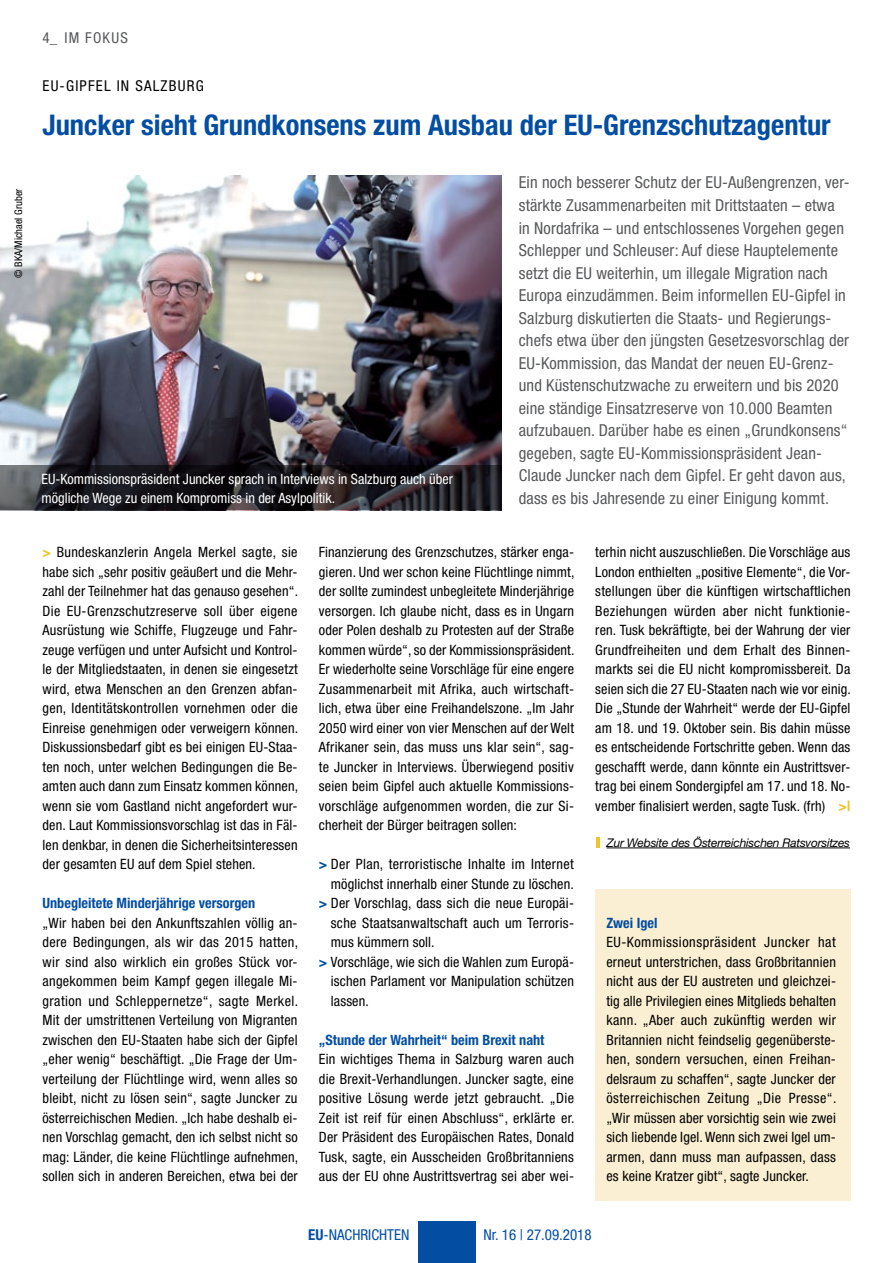
<style>
.page{position:relative;width:893px;height:1263px;background:#fff}
.page>*{position:absolute;margin:0;border:0;box-sizing:border-box;transform-origin:0 0}
.t1{font:700 condensed 28.5px "Helvetica Neue LT";color:#034ea2}
.t2{font:condensed 16.5px/22.5px "Helvetica Neue LT";letter-spacing:.01em;color:#58595b}
.t3{font:condensed 15px "Helvetica Neue LT";color:#034ea2}
.t4{font:condensed 15px "Helvetica Neue LT";letter-spacing:.08em;color:#000}
.t5{font:condensed 15px "Helvetica Neue LT";color:#58595b}
.t6{font:condensed 14.25px/19.5px "Helvetica Neue LT";letter-spacing:.01em;color:#000;text-align:justify}
.t7{font:condensed 14.25px/19.5px "Helvetica Neue LT";color:#fff}
.t8{font:700 condensed 14.25px "Helvetica Neue LT";color:#034ea2}
.t9{font:italic 12px "Helvetica Neue LT";letter-spacing:-.02em;color:#000}
.t10{font:condensed 10.5px "Helvetica Neue LT";color:#000}
.s1{font-weight:700;color:#edc52a}
.s2{font-weight:700;color:#034ea2}
.s3{font-weight:700}
</style>
<div class="page">
<div style="left:418px;top:1221px;width:57px;height:42px;background:#034ea2"></div>
<img style="left:0;top:175px;width:502px;height:290px">
<div style="left:595px;top:889px;width:255px;height:311px;background:#faefd2"></div>
<svg style="left:0;top:465px;width:502px;height:45px;background:#222025"></svg>
<hr style="left:607px;top:848px;width:243px;height:1px;background:#000">
<hr style="left:596px;top:837px;width:4px;height:11px;background:#edc52a">
<p class="t10" style="left:12px;top:277px;width:90px;rotate:-90deg">© BKA/Michael Gruber</p>
<p class="t5" style="left:43px;top:29px;width:70px">4_ Im Fokus</p>
<p class="t4" style="left:43px;top:77px;width:119px">EU-Gipfel in Salzbu</p>
<p class="t4" style="left:187px;top:77px;width:19px">rg</p>
<h1 class="t1" style="left:43px;top:108px;width:790px">Juncker sieht Grundkonsens zum Ausbau der EU-Grenzschutzagentur</h1>
<p class="t7" style="left:42px;top:469px;width:413px">EU-Kommissionspräsident Juncker sprach in Interviews in Salzburg auch über mögliche Wege zu einem Kompromiss in der Asylpolitik.</p>
<p class="t2" style="left:519px;top:171px;width:332px">Ein noch besserer Schutz der EU-Außengrenzen, ver&shy;stärkte Zusammenarbeiten mit Drittstaaten – etwa in Nordafrika – und entschlossenes Vorgehen gegen Schlepper und Schleuser: Auf diese Hauptelemente setzt die EU weiterhin, um illegale Migration nach Europa einzudämmen. Beim informellen EU-Gipfel in Salzburg diskutierten die Staats- und Regierungs&shy;chefs etwa über den jüngsten Gesetzesvorschlag der EU-Kommission, das Mandat der neuen EU-Grenz&shy;und Küstenschutzwache zu erweitern und bis 2020 eine ständige Einsatzreserve von 10.000 Beamten aufzubauen. Darüber habe es einen „Grundkonsens“ gegeben, sagte EU-Kommissionspräsident Jean-Claude Juncker nach dem Gipfel. Er geht davon aus, dass es bis Jahresende zu einer Einigung kommt.</p>
<p class="t6" style="left:43px;top:542px;width:257px"><span class="s1">&gt;</span> Bundeskanzlerin Angela Merkel sagte, sie habe sich „sehr positiv geäußert und die Mehr&shy;zahl der Teilnehmer hat das genauso gesehen“.<br>Die EU-Grenzschutzreserve soll über eigene Ausrüstung wie Schiffe, Flugzeuge und Fahr&shy;zeuge verfügen und unter Aufsicht und Kontrol&shy;le der Mitgliedstaaten, in denen sie eingesetzt wird, etwa Menschen an den Grenzen abfan&shy;gen, Identitätskontrollen vornehmen oder die Einreise genehmigen oder verweigern können.<br>Diskussionsbedarf gibt es bei einigen EU-Staa&shy;ten noch, unter welchen Bedingungen die Be&shy;amten auch dann zum Einsatz kommen können, wenn sie vom Gastland nicht angefordert wur&shy;den. Laut Kommissionsvorschlag ist das in Fäl&shy;len denkbar, in denen die Sicherheitsinteressen der gesamten EU auf dem Spiel stehen.</p>
<p class="t8" style="left:43px;top:895px;width:214px">Unbegleitete Minderjährige versorgen</p>
<p class="t6" style="left:42px;top:913px;width:257px">„Wir haben bei den Ankunftszahlen völlig an&shy;dere Bedingungen, als wir das 2015 hatten, wir sind also wirklich ein großes Stück vor&shy;angekommen beim Kampf gegen illegale Mi&shy;gration und Schleppernetze“, sagte Merkel.<br>Mit der umstrittenen Verteilung von Migranten zwischen den EU-Staaten habe sich der Gipfel „eher wenig“ beschäftigt. „Die Frage der Um&shy;verteilung der Flüchtlinge wird, wenn alles so bleibt, nicht zu lösen sein“, sagte Juncker zu österreichischen Medien. „Ich habe deshalb ei&shy;nen Vorschlag gemacht, den ich selbst nicht so mag: Länder, die keine Flüchtlinge aufnehmen, sollen sich in anderen Bereichen, etwa bei der</p>
<p class="t6" style="left:319px;top:542px;width:257px">Finanzierung des Grenzschutzes, stärker enga&shy;gieren. Und wer schon keine Flüchtlinge nimmt, der sollte zumindest unbegleitete Minderjährige versorgen. Ich glaube nicht, dass es in Ungarn oder Polen deshalb zu Protesten auf der Straße kommen würde“, so der Kommissionspräsident.<br>Er wiederholte seine Vorschläge für eine engere Zusammenarbeit mit Afrika, auch wirtschaft&shy;lich, etwa über eine Freihandelszone. „Im Jahr 2050 wird einer von vier Menschen auf der Welt Afrikaner sein, das muss uns klar sein“, sag&shy;te Juncker in Interviews. Überwiegend positiv seien beim Gipfel auch aktuelle Kommissions&shy;vorschläge aufgenommen worden, die zur Si&shy;cherheit der Bürger beitragen sollen:</p>
<p class="t6" style="left:319px;top:854px;width:256px"><span class="s2">&gt;</span> Der Plan, terroristische Inhalte im Internet</p>
<p class="t6" style="left:331px;top:874px;width:244px">möglichst innerhalb einer Stunde zu löschen.</p>
<p class="t6" style="left:319px;top:893px;width:257px"><span class="s2">&gt;</span> Der Vorschlag, dass sich die neue Europäi-</p>
<p class="t6" style="left:331px;top:913px;width:245px">sche Staatsanwaltschaft auch um Terroris-</p>
<p class="t6" style="left:331px;top:932px;width:105px">mus kümmern soll.</p>
<p class="t6" style="left:319px;top:952px;width:257px"><span class="s2">&gt;</span> Vorschläge, wie sich die Wahlen zum Europä-</p>
<p class="t6" style="left:331px;top:971px;width:245px">ischen Parlament vor Manipulation schützen</p>
<p class="t6" style="left:331px;top:991px;width:40px">lassen.</p>
<p class="t8" style="left:319px;top:1031px;width:227px">„Stunde der Wahrheit“ beim Brexit naht</p>
<p class="t6" style="left:319px;top:1049px;width:257px">Ein wichtiges Thema in Salzburg waren auch die Brexit-Verhandlungen. Juncker sagte, eine positive Lösung werde jetzt gebraucht. „Die Zeit ist reif für einen Abschluss“, erklärte er.<br>Der Präsident des Europäischen Rates, Donald Tusk, sagte, ein Ausscheiden Großbritanniens aus der EU ohne Austrittsvertrag sei aber wei-</p>
<p class="t6" style="left:595px;top:542px;width:257px">terhin nicht auszuschließen. Die Vorschläge aus London enthielten „positive Elemente“, die Vor&shy;stellungen über die künftigen wirtschaftlichen Beziehungen würden aber nicht funktionie&shy;ren. Tusk bekräftigte, bei der Wahrung der vier Grundfreiheiten und dem Erhalt des Binnen&shy;markts sei die EU nicht kompromissbereit. Da seien sich die 27 EU-Staaten nach wie vor einig.<br>Die „Stunde der Wahrheit“ werde der EU-Gipfel am 18. und 19. Oktober sein. Bis dahin müsse es entscheidende Fortschritte geben. Wenn das geschafft werde, dann könnte ein Austrittsver&shy;trag bei einem Sondergipfel am 17. und 18. No&shy;vember finalisiert werden, sagte Tusk. (frh) <span class="s1">&gt;|</span></p>
<p class="t9" style="left:607px;top:835px;width:245px">Zur Website des Österreichischen Ratsvorsitzes</p>
<p class="t8" style="left:606px;top:914px;width:53px">Zwei Igel</p>
<p class="t6" style="left:606px;top:932px;width:232px">EU-Kommissionspräsident Juncker hat erneut unterstrichen, dass Großbritannien nicht aus der EU austreten und gleichzei&shy;tig alle Privilegien eines Mitglieds behalten kann. „Aber auch zukünftig werden wir Britannien nicht feindselig gegenüberste&shy;hen, sondern versuchen, einen Freihan&shy;delsraum zu schaffen“, sagte Juncker der österreichischen Zeitung „Die Presse“. „Wir müssen aber vorsichtig sein wie zwei sich liebende Igel. Wenn sich zwei Igel um&shy;armen, dann muss man aufpassen, dass es keine Kratzer gibt“, sagte Juncker.</p>
<p class="t3" style="left:308px;top:1226px;width:30px"><span class="s3">EU</span>-NACHR</p>
<p class="t3" style="left:368px;top:1226px;width:12px">ICHTEN</p>
<p class="t3" style="left:484px;top:1226px;width:110px">Nr. 16 | 27.09.2018</p>
</div>
